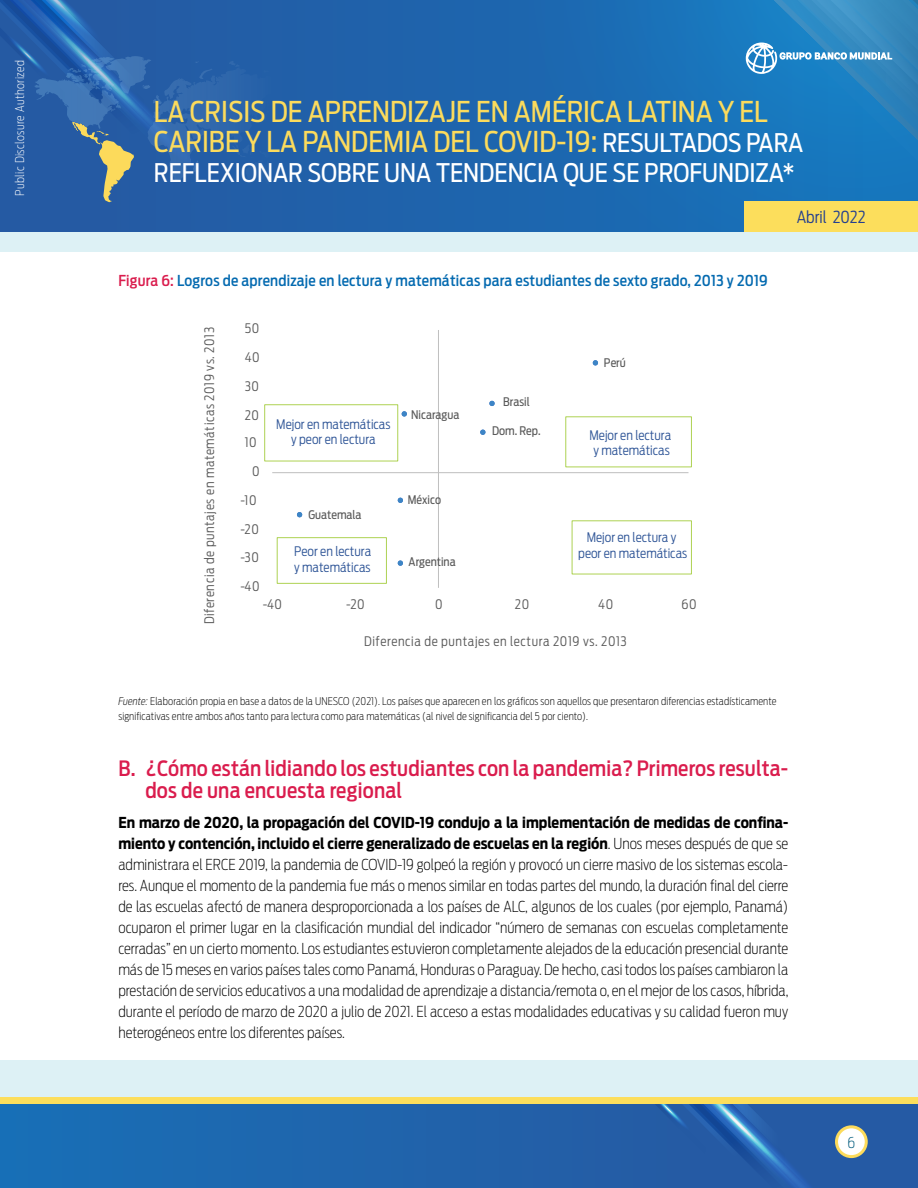
<style>
.page{position:relative;width:918px;height:1188px;background:#fff}
.page>*{position:absolute;margin:0;border:0;box-sizing:border-box;transform-origin:0 0}
.t1{font:28.5px/30px "Antenna Cond";color:#fcdb5c}
.t2{font:25.5px "Antenna Cond";color:#fff}
.t3{font:500 21px/22.5px "Antenna Cond";letter-spacing:.01em;color:#da1c4d}
.t4{font:300 16.5px "Antenna Cond";color:#25408f}
.t5{font:200 15px/21px "Antenna Cond";color:#000;text-align:justify}
.t6{font:500 15px "Antenna Cond";letter-spacing:.015em;color:#046ab0}
.t7{font:200 15px "Antenna Cond";color:#005a7c}
.t8{font:300 13.05px "Antenna Cond";letter-spacing:.045em;color:#595959}
.t9{font:300 13.05px/15.8px "Antenna Cond";color:#2f5597}
.t10{font:200 12px "Antenna Cond";letter-spacing:.03em;color:#fff}
.t11{font:11.85px "Antenna Cond";color:#595959}
.t12{font:200 10.5px/15px "Antenna Cond";letter-spacing:.01em;color:#000}
.s1{font-size:25.5px;color:#fff}
.s2{color:#da1c4d}
.s3{font-style:italic}
.s4{font-weight:700}
</style>
<div class="page">
<div style="left:0;top:1104px;width:918px;height:84px;background:linear-gradient(to bottom,#1e66ae,#1e66ae)"></div>
<div style="left:0;top:0;width:918px;height:233px;background:#2062ab"></div>
<svg style="left:0;top:202px;width:286px;height:31px"></svg>
<svg style="left:507px;top:0;width:237px;height:233px"></svg>
<svg style="left:0;top:0;width:254px;height:202px"></svg>
<div style="left:683px;top:0;width:235px;height:202px;background:#1a72b9"></div>
<div style="left:744px;top:201px;width:174px;height:32px;background:#fcde5c"></div>
<svg style="left:520px;top:1104px;width:350px;height:84px;background:#2c63a8"></svg>
<div style="left:0;top:1097px;width:918px;height:7px;background:#fcde5c"></div>
<svg style="left:702px;top:0;width:216px;height:199px;background:#237fbf"></svg>
<div style="left:0;top:233px;width:918px;height:864px;background:#ddf1f5"></div>
<div style="left:0;top:253px;width:918px;height:807px;background:#fff"></div>
<hr style="left:438px;top:330px;width:1px;height:258px;background:#bfbfbf">
<hr style="left:272px;top:472px;width:416px;height:1px;background:#bfbfbf">
<svg style="left:398px;top:561px;width:5px;height:5px"></svg>
<svg style="left:489px;top:401px;width:6px;height:5px"></svg>
<svg style="left:297px;top:512px;width:5px;height:5px"></svg>
<svg style="left:398px;top:498px;width:5px;height:5px"></svg>
<svg style="left:402px;top:411px;width:5px;height:6px"></svg>
<svg style="left:593px;top:360px;width:5px;height:5px"></svg>
<svg style="left:480px;top:430px;width:5px;height:5px"></svg>
<div style="left:277px;top:537px;width:110px;height:47px;border:1px solid #aed253"></div>
<div style="left:572px;top:520px;width:120px;height:55px;border:1px solid #aed253"></div>
<div style="left:565px;top:416px;width:127px;height:51px;border:1px solid #aed253"></div>
<div style="left:264px;top:404px;width:134px;height:58px;border:1px solid #aed253"></div>
<p class="t10" style="left:13px;top:196px;width:137px;rotate:-90deg">Public Disclosure Authorized</p>
<h1 class="t1" style="left:154px;top:97px;width:651px">LA CRISIS DE APRENDIZAJE EN AMÉRICA LATINA Y EL<br>CARIBE Y LA PANDEMIA DEL COVID-19: <span class="s1">RESULTADOS PARA</span></h1>
<h2 class="t2" style="left:154px;top:157px;width:642px">REFLEXIONAR SOBRE UNA TENDENCIA QUE SE PROFUNDIZA*</h2>
<p class="t4" style="left:797px;top:207px;width:70px">Abril 2022</p>
<p class="t6" style="left:118px;top:272px;width:651px"><span class="s2">Figura 6:</span> Logros de aprendizaje en lectura y matemáticas para estudiantes de sexto grado, 2013 y 2019</p>
<p class="t8" style="left:202px;top:624px;width:299px;rotate:-90deg">Diferencia de puntajes en matemáticas 2019 vs. 2013</p>
<p class="t8" style="left:245px;top:321px;width:16px">50</p>
<p class="t8" style="left:245px;top:350px;width:16px">40</p>
<p class="t8" style="left:245px;top:378px;width:16px">30</p>
<p class="t8" style="left:245px;top:407px;width:16px">20</p>
<p class="t8" style="left:245px;top:435px;width:13px">10</p>
<p class="t8" style="left:252px;top:463px;width:9px">0</p>
<p class="t8" style="left:240px;top:492px;width:18px">-10</p>
<p class="t8" style="left:240px;top:521px;width:20px">-20</p>
<p class="t8" style="left:240px;top:550px;width:20px">-30</p>
<p class="t8" style="left:240px;top:579px;width:21px">-40</p>
<p class="t9" style="left:276px;top:416px;width:116px;text-align:center">Mejor en matemáticas y peor en lectura</p>
<p class="t11" style="left:308px;top:508px;width:55px">Guatemala</p>
<p class="t9" style="left:294px;top:544px;width:78px">Peor en lectura y matemáticas</p>
<p class="t11" style="left:411px;top:407px;width:50px">Nicaragua</p>
<p class="t11" style="left:408px;top:492px;width:35px">México</p>
<p class="t11" style="left:409px;top:554px;width:49px">Argentina</p>
<p class="t11" style="left:503px;top:395px;width:28px">Brasil</p>
<p class="t11" style="left:492px;top:424px;width:50px">Dom. Rep.</p>
<p class="t11" style="left:604px;top:355px;width:23px">Perú</p>
<p class="t9" style="left:590px;top:427px;width:83px">Mejor en lectura y matemáticas</p>
<p class="t9" style="left:578px;top:530px;width:110px;text-align:center">Mejor en lectura y peor en matemáticas</p>
<p class="t8" style="left:263px;top:597px;width:21px">-40</p>
<p class="t8" style="left:346px;top:597px;width:20px">-20</p>
<p class="t8" style="left:435px;top:597px;width:9px">0</p>
<p class="t8" style="left:515px;top:597px;width:16px">20</p>
<p class="t8" style="left:598px;top:597px;width:16px">40</p>
<p class="t8" style="left:682px;top:597px;width:17px">60</p>
<p class="t8" style="left:364px;top:633px;width:264px">Diferencia de puntajes en lectura 2019 vs. 2013</p>
<p class="t12" style="left:118px;top:694px;width:660px"><span class="s3">Fuente:</span> Elaboración propia en base a datos de la UNESCO (2021). Los países que aparecen en los gráficos son aquellos que presentaron diferencias estadísticamente significativas entre ambos años tanto para lectura como para matemáticas (al nivel de significancia del 5 por ciento).</p>
<h3 class="t3" style="left:145px;top:757px;width:644px;text-indent:-27px">B. ¿Cómo están lidiando los estudiantes con la pandemia? Primeros resulta&shy;dos de una encuesta regional</h3>
<p class="t5" style="left:118px;top:812px;width:672px"><span class="s4">En marzo de 2020, la propagación del COVID-19 condujo a la implementación de medidas de confina&shy;miento y contención, incluido el cierre generalizado de escuelas en la región</span>. Unos meses después de que se administrara el ERCE 2019, la pandemia de COVID-19 golpeó la región y provocó un cierre masivo de los sistemas escola&shy;res. Aunque el momento de la pandemia fue más o menos similar en todas partes del mundo, la duración final del cierre de las escuelas afectó de manera desproporcionada a los países de ALC, algunos de los cuales (por ejemplo, Panamá) ocuparon el primer lugar en la clasificación mundial del indicador “número de semanas con escuelas completamente cerradas” en un cierto momento. Los estudiantes estuvieron completamente alejados de la educación presencial durante más de 15 meses en varios países tales como Panamá, Honduras o Paraguay. De hecho, casi todos los países cambiaron la prestación de servicios educativos a una modalidad de aprendizaje a distancia/remota o, en el mejor de los casos, híbrida, durante el período de marzo de 2020 a julio de 2021. El acceso a estas modalidades educativas y su calidad fueron muy heterogéneos entre los diferentes países.</p>
<p class="t7" style="left:848px;top:1134px;width:9px">6</p>
</div>
